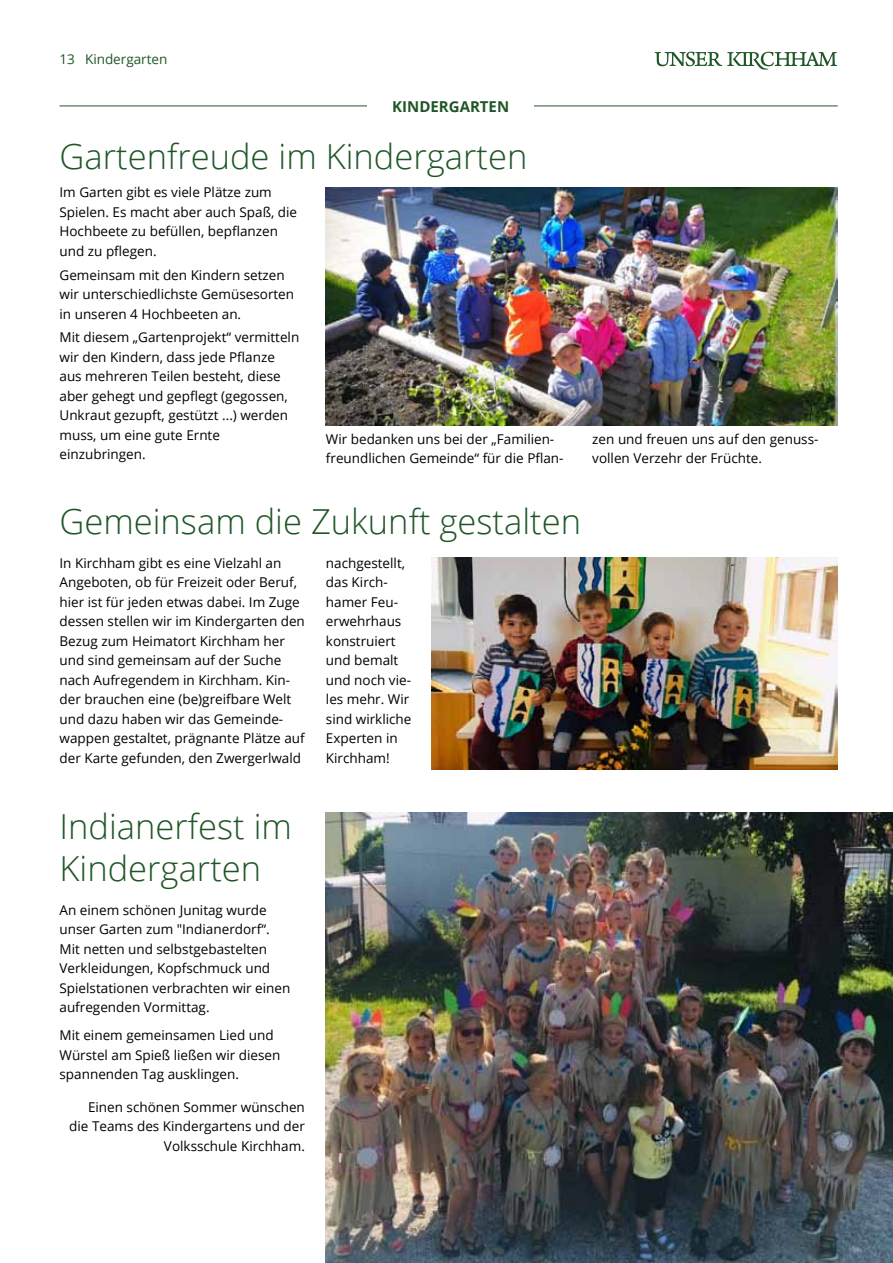
<style>
.page{position:relative;width:893px;height:1263px;background:#fff}
.page>*{position:absolute;margin:0;border:0;box-sizing:border-box;transform-origin:0 0}
.t1{font:300 34.5px/42px "Open Sans";color:#205627}
.t2{font:700 15px "Open Sans";color:#205627}
.t3{font:13.5px/19.5px "Open Sans";color:#000}
.t4{font:13.5px "Open Sans";color:#205627}
</style>
<div class="page">
<hr style="left:60px;top:106px;width:778px;height:1px;background:#205627">
<div style="left:367px;top:91px;width:167px;height:31px;background:#fff"></div>
<img style="left:326px;top:187px;width:512px;height:238px">
<img style="left:326px;top:812px;width:567px;height:451px">
<img style="left:431px;top:557px;width:407px;height:212px">
<svg style="left:655px;top:52px;width:182px;height:18px"></svg>
<p class="t4" style="left:60px;top:50px;width:109px">13 Kindergarten</p>
<p class="t2" style="left:392px;top:96px;width:118px">KINDERGARTEN</p>
<h1 class="t1" style="left:60px;top:134px;width:469px">Gartenfreude im Kindergarten</h1>
<p class="t3" style="left:60px;top:182px;width:239px">Im Garten gibt es viele Plätze zum<br>Spielen. Es macht aber auch Spaß, die<br>Hochbeete zu befüllen, bepflanzen und zu pflegen.</p>
<p class="t3" style="left:60px;top:265px;width:236px">Gemeinsam mit den Kindern setzen wir unterschiedlichste Gemüsesorten in unseren 4 Hochbeeten an.</p>
<p class="t3" style="left:60px;top:327px;width:241px">Mit diesem „Gartenprojekt“ vermitteln wir den Kindern, dass jede Pflanze aus mehreren Teilen besteht, diese aber gehegt und gepflegt (gegossen,<br>Unkraut gezupft, gestützt ...) werden muss, um eine gute Ernte einzubringen.</p>
<p class="t3" style="left:326px;top:429px;width:239px">Wir bedanken uns bei der „Familien&shy;freundlichen Gemeinde“ für die Pflan-</p>
<p class="t3" style="left:592px;top:429px;width:228px">zen und freuen uns auf den genuss&shy;vollen Verzehr der Früchte.</p>
<h1 class="t1" style="left:60px;top:499px;width:523px">Gemeinsam die Zukunft gestalten</h1>
<p class="t3" style="left:326px;top:553px;width:87px">nachgestellt, das Kirch&shy;hamer Feu&shy;erwehrhaus konstruiert und bemalt und noch vie&shy;les mehr. Wir sind wirkliche<br>Experten in<br>Kirchham!</p>
<p class="t3" style="left:60px;top:553px;width:247px">In Kirchham gibt es eine Vielzahl an Angeboten, ob für Freizeit oder Beruf, hier ist für jeden etwas dabei. Im Zuge dessen stellen wir im Kindergarten den Bezug zum Heimatort Kirchham her und sind gemeinsam auf der Suche nach Aufregendem in Kirchham. Kin&shy;der brauchen eine (be)greifbare Welt und dazu haben wir das Gemeinde&shy;wappen gestaltet, prägnante Plätze auf der Karte gefunden, den Zwergerlwald</p>
<h1 class="t1" style="left:60px;top:804px;width:234px">Indianerfest im<br>Kindergarten</h1>
<p class="t3" style="left:60px;top:900px;width:232px">An einem schönen Junitag wurde unser Garten zum "Indianerdorf“.<br>Mit netten und selbstgebastelten<br>Verkleidungen, Kopfschmuck und<br>Spielstationen verbrachten wir einen aufregenden Vormittag.</p>
<p class="t3" style="left:60px;top:1025px;width:222px">Mit einem gemeinsamen Lied und<br>Würstel am Spieß ließen wir diesen spannenden Tag ausklingen.</p>
<p class="t3" style="left:69px;top:1097px;width:237px;text-align:right">Einen schönen Sommer wünschen die Teams des Kindergartens und der<br>Volksschule Kirchham.</p>
</div>
